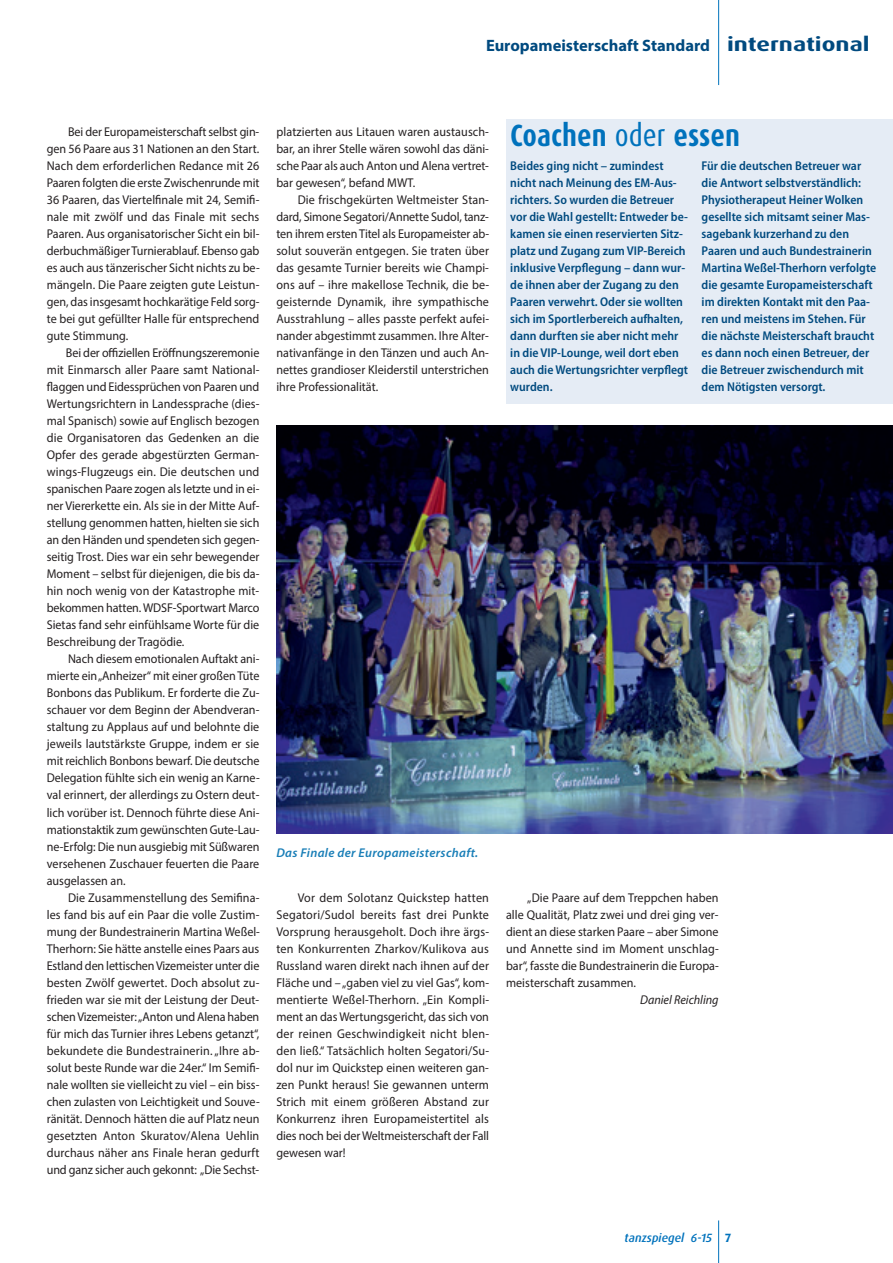
<style>
.page{position:relative;width:893px;height:1263px;background:#fff}
.page>*{position:absolute;margin:0;border:0;box-sizing:border-box;transform-origin:0 0}
.t1{font:700 30.75px "Dax Condensed";color:#0072bc}
.t2{font:700 16.5px "Myriad Pro";color:#004a7f}
.t3{font:12.75px/17px "Myriad Pro";color:#231f20;text-align:justify;scale:.95 1}
.t4{font:600 semi-condensed 12.75px/17px "Myriad Pro";color:#004a7f}
.t5{font:italic 600 12.75px "Myriad Pro";letter-spacing:.025em;color:#197eb7}
.t6{font:italic 12.75px "Myriad Pro";color:#231f20;scale:.95 1}
.t7{font:italic 500 12px "Dax OT";color:#0072bc}
.s1{font-family:"Dax OT";font-size:19.5px}
.s2{font-weight:400}
.s3{font-weight:700;font-style:normal}
</style>
<div class="page">
<hr style="left:718px;top:1220px;width:1px;height:43px;background:#0072bc">
<hr style="left:718px;top:0;width:1px;height:85px;background:#0072bc">
<img style="left:276px;top:425px;width:617px;height:408px">
<div style="left:506px;top:119px;width:387px;height:285px;background:#e5ecf5"></div>
<p class="t2" style="left:486px;top:36px;width:385px">Europameisterschaft Standard <span class="s1">international</span></p>
<p class="t3" style="left:47px;top:124px;width:226px;text-indent:21px">Bei der Europameisterschaft selbst gin&shy;gen 56 Paare aus 31 Nationen an den Start.<br>Nach dem erforderlichen Redance mit 26<br>Paaren folgten die erste Zwischenrunde mit 36 Paaren, das Viertelfinale mit 24, Semifi&shy;nale mit zwölf und das Finale mit sechs Paaren. Aus organisatorischer Sicht ein bil&shy;derbuchmäßiger Turnierablauf. Ebenso gab es auch aus tänzerischer Sicht nichts zu be&shy;mängeln. Die Paare zeigten gute Leistun&shy;gen, das insgesamt hochkarätige Feld sorg&shy;te bei gut gefüllter Halle für entsprechend gute Stimmung.</p>
<p class="t3" style="left:47px;top:346px;width:225px;text-indent:19px">Bei der offiziellen Eröffnungszeremonie mit Einmarsch aller Paare samt National&shy;flaggen und Eidessprüchen von Paaren und Wertungsrichtern in Landessprache (dies&shy;mal Spanisch) sowie auf Englisch bezogen die Organisatoren das Gedenken an die Opfer des gerade abgestürzten German&shy;wings-Flugzeugs ein. Die deutschen und spanischen Paare zogen als letzte und in ei&shy;ner Viererkette ein. Als sie in der Mitte Auf&shy;stellung genommen hatten, hielten sie sich an den Händen und spendeten sich gegen&shy;seitig Trost. Dies war ein sehr bewegender Moment – selbst für diejenigen, die bis da&shy;hin noch wenig von der Katastrophe mit&shy;bekommen hatten. WDSF-Sportwart Marco Sietas fand sehr einfühlsame Worte für die Beschreibung der Tragödie.</p>
<p class="t3" style="left:47px;top:652px;width:226px;text-indent:21px">Nach diesem emotionalen Auftakt ani&shy;mierte ein „Anheizer“ mit einer großen Tüte Bonbons das Publikum. Er forderte die Zu&shy;schauer vor dem Beginn der Abendveran&shy;staltung zu Applaus auf und belohnte die jeweils lautstärkste Gruppe, indem er sie mit reichlich Bonbons bewarf. Die deutsche Delegation fühlte sich ein wenig an Karne&shy;val erinnert, der allerdings zu Ostern deut&shy;lich vorüber ist. Dennoch führte diese Ani&shy;mationstaktik zum gewünschten Gute-Lau&shy;ne-Erfolg: Die nun ausgiebig mit Süßwaren versehenen Zuschauer feuerten die Paare ausgelassen an.</p>
<p class="t3" style="left:47px;top:890px;width:226px;text-indent:21px">Die Zusammenstellung des Semifina&shy;les fand bis auf ein Paar die volle Zustim&shy;mung der Bundestrainerin Martina Weßel-Therhorn: Sie hätte anstelle eines Paars aus Estland den lettischen Vizemeister unter die besten Zwölf gewertet. Doch absolut zu&shy;frieden war sie mit der Leistung der Deut&shy;schen Vizemeister: „Anton und Alena haben für mich das Turnier ihres Lebens getanzt“, bekundete die Bundestrainerin. „Ihre ab&shy;solut beste Runde war die 24er.“ Im Semifi&shy;nale wollten sie vielleicht zu viel – ein biss&shy;chen zulasten von Leichtigkeit und Souve&shy;ränität. Dennoch hätten die auf Platz neun gesetzten Anton Skuratov/Alena Uehlin durchaus näher ans Finale heran gedurft und ganz sicher auch gekonnt: „Die Sechst-</p>
<p class="t3" style="left:276px;top:124px;width:225px">platzierten aus Litauen waren austausch&shy;bar, an ihrer Stelle wären sowohl das däni&shy;sche Paar als auch Anton und Alena vertret&shy;bar gewesen“, befand MWT.</p>
<p class="t3" style="left:276px;top:192px;width:226px;text-indent:21px">Die frischgekürten Weltmeister Stan&shy;dard, Simone Segatori/Annette Sudol, tanz&shy;ten ihrem ersten Titel als Europameister ab&shy;solut souverän entgegen. Sie traten über das gesamte Turnier bereits wie Champi&shy;ons auf – ihre makellose Technik, die be&shy;geisternde Dynamik, ihre sympathische Ausstrahlung – alles passte perfekt aufei&shy;nander abgestimmt zusammen. Ihre Alter&shy;nativanfänge in den Tänzen und auch An&shy;nettes grandioser Kleiderstil unterstrichen ihre Professionalität.</p>
<h1 class="t1" style="left:510px;top:118px;width:231px">Coachen <span class="s2">oder</span> essen</h1>
<p class="t4" style="left:510px;top:158px;width:179px">Beides ging nicht – zumindest nicht nach Meinung des EM-Aus&shy;richters. So wurden die Betreuer vor die Wahl gestellt: Entweder be&shy;kamen sie einen reservierten Sitz&shy;platz und Zugang zum VIP-Bereich inklusive Verpflegung – dann wur&shy;de ihnen aber der Zugang zu den<br>Paaren verwehrt. Oder sie wollten sich im Sportlerbereich aufhalten, dann durften sie aber nicht mehr in die VIP-Lounge, weil dort eben auch die Wertungsrichter verpflegt wurden.</p>
<p class="t4" style="left:702px;top:158px;width:176px">Für die deutschen Betreuer war die Antwort selbstverständlich:<br>Physiotherapeut Heiner Wolken gesellte sich mitsamt seiner Mas&shy;sagebank kurzerhand zu den<br>Paaren und auch Bundestrainerin<br>Martina Weßel-Therhorn verfolgte die gesamte Europameisterschaft im direkten Kontakt mit den Paa&shy;ren und meistens im Stehen. Für die nächste Meisterschaft braucht es dann noch einen Betreuer, der die Betreuer zwischendurch mit dem Nötigsten versorgt.</p>
<p class="t5" style="left:276px;top:848px;width:203px">Das Finale der Europameisterschaft.</p>
<p class="t3" style="left:276px;top:890px;width:225px;text-indent:21px">Vor dem Solotanz Quickstep hatten Segatori/Sudol bereits fast drei Punkte Vorsprung herausgeholt. Doch ihre ärgs&shy;ten Konkurrenten Zharkov/Kulikova aus Russland waren direkt nach ihnen auf der Fläche und – „gaben viel zu viel Gas“, kom&shy;mentierte Weßel-Therhorn. „Ein Kompli&shy;ment an das Wertungsgericht, das sich von der reinen Geschwindigkeit nicht blen&shy;den ließ.“ Tatsächlich holten Segatori/Su&shy;dol nur im Quickstep einen weiteren gan&shy;zen Punkt heraus! Sie gewannen unterm Strich mit einem größeren Abstand zur Konkurrenz ihren Europameistertitel als dies noch bei der Weltmeisterschaft der Fall gewesen war!</p>
<p class="t3" style="left:506px;top:890px;width:225px;text-indent:21px">„Die Paare auf dem Treppchen haben alle Qualität, Platz zwei und drei ging ver&shy;dient an diese starken Paare – aber Simone und Annette sind im Moment unschlag&shy;bar“, fasste die Bundestrainerin die Europa&shy;meisterschaft zusammen.</p>
<p class="t6" style="left:640px;top:992px;width:84px">Daniel Reichling</p>
<p class="t7" style="left:625px;top:1230px;width:108px">tanzspiegel 6-15 <span class="s3">7</span></p>
</div>
